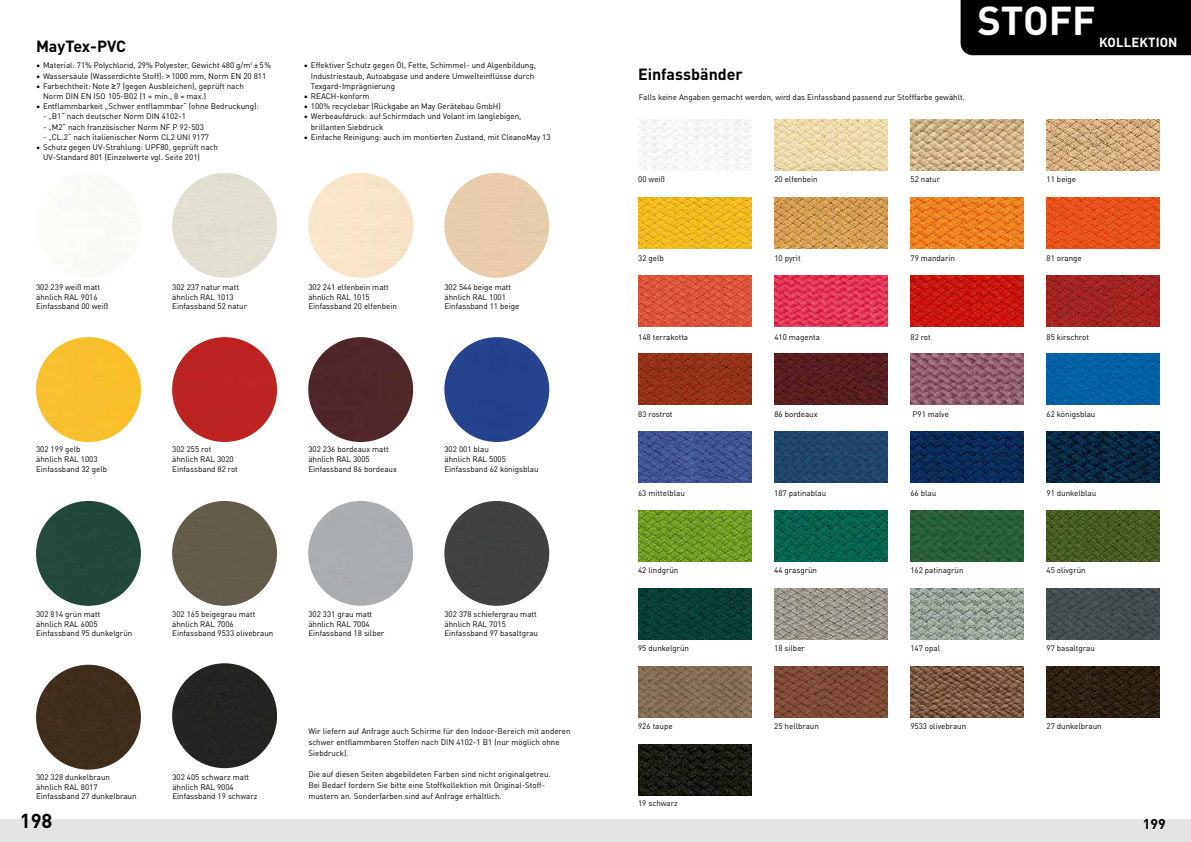
<style>
.page{position:relative;width:1191px;height:842px;background:#fff}
.page>*{position:absolute;margin:0;border:0;box-sizing:border-box;transform-origin:0 0}
.t1{font:700 39.8px "DINOT";letter-spacing:-.005em;color:#fff}
.t2{font:700 20px "DINOT";color:#000}
.t3{font:700 16px "DINOT";color:#000}
.t4{font:700 14px "DINOT";color:#000}
.t5{font:700 13px "DINOT";letter-spacing:.01em;color:#fff}
.t6{font:8px/9.6px "DINOT";color:#000}
.s1{font-family:"Arial"}
</style>
<div class="page">
<img style="left:638px;top:119px;width:113px;height:51px">
<img style="left:774px;top:119px;width:113px;height:51px">
<img style="left:1046px;top:119px;width:113px;height:51px">
<img style="left:910px;top:119px;width:113px;height:51px">
<img style="left:774px;top:197px;width:113px;height:51px">
<img style="left:638px;top:197px;width:113px;height:51px">
<img style="left:910px;top:197px;width:113px;height:51px">
<img style="left:1046px;top:197px;width:113px;height:51px">
<img style="left:638px;top:275px;width:113px;height:51px">
<img style="left:910px;top:275px;width:113px;height:51px">
<img style="left:1046px;top:275px;width:113px;height:51px">
<img style="left:774px;top:275px;width:113px;height:51px">
<img style="left:638px;top:354px;width:113px;height:51px">
<img style="left:774px;top:354px;width:113px;height:51px">
<img style="left:910px;top:354px;width:113px;height:50px">
<img style="left:1046px;top:354px;width:113px;height:51px">
<img style="left:638px;top:744px;width:113px;height:51px">
<img style="left:910px;top:666px;width:113px;height:51px">
<img style="left:638px;top:666px;width:113px;height:51px">
<img style="left:774px;top:666px;width:113px;height:51px">
<img style="left:1046px;top:666px;width:113px;height:51px">
<img style="left:910px;top:432px;width:113px;height:51px">
<img style="left:1046px;top:432px;width:113px;height:51px">
<img style="left:638px;top:432px;width:113px;height:51px">
<img style="left:774px;top:432px;width:113px;height:51px">
<img style="left:910px;top:588px;width:113px;height:51px">
<img style="left:1046px;top:588px;width:113px;height:51px">
<img style="left:638px;top:588px;width:113px;height:51px">
<img style="left:774px;top:588px;width:113px;height:51px">
<img style="left:1046px;top:510px;width:113px;height:51px">
<img style="left:774px;top:510px;width:113px;height:51px">
<img style="left:638px;top:510px;width:113px;height:51px">
<img style="left:910px;top:510px;width:113px;height:51px">
<div style="left:444px;top:173px;width:105px;height:105px;background:#e8ccae;border-radius:52px"></div>
<div style="left:172px;top:501px;width:105px;height:105px;background:#635c4a;border-radius:52px"></div>
<div style="left:308px;top:173px;width:105px;height:105px;background:#f7e5ca;border-radius:52px"></div>
<div style="left:172px;top:663px;width:105px;height:105px;background:#242424;border-radius:52px"></div>
<div style="left:36px;top:337px;width:105px;height:105px;background:#f8bf2e;border-radius:52px"></div>
<div style="left:172px;top:337px;width:105px;height:105px;background:#be2321;border-radius:52px"></div>
<div style="left:308px;top:337px;width:105px;height:105px;background:#50272b;border-radius:52px"></div>
<div style="left:444px;top:337px;width:105px;height:105px;background:#27428f;border-radius:52px"></div>
<div style="left:444px;top:501px;width:105px;height:105px;background:#414141;border-radius:52px"></div>
<div style="left:36px;top:665px;width:105px;height:105px;background:#3f2e1c;border-radius:52px"></div>
<div style="left:36px;top:501px;width:105px;height:105px;background:#22463a;border-radius:52px"></div>
<div style="left:308px;top:501px;width:105px;height:105px;background:#aaadb2;border-radius:52px"></div>
<div style="left:172px;top:173px;width:105px;height:105px;background:#e3dfd3;border-radius:52px"></div>
<div style="left:0;top:819px;width:1191px;height:23px;background:#e3e3e3"></div>
<div style="left:960px;top:0;width:231px;height:55px;background:#000"></div>
<h3 class="t3" style="left:36px;top:34px;width:92px">MayTex-PVC</h3>
<p class="t6" style="left:36px;top:60px;width:236px">• Material: 71% Polychlorid, 29% Polyester, Gewicht 480 g/m² ±5%</p>
<p class="t6" style="left:36px;top:70px;width:232px">• Wassersäule (Wasserdichte Stoff): <span class="s1">&gt;</span>1000 mm, Norm EN 20 811</p>
<p class="t6" style="left:43px;top:80px;width:202px;line-height:10.2px;text-indent:-7px">• Farbechtheit: Note <span class="s1">≥</span>7 (gegen Ausbleichen), geprüft nach<br>Norm DIN EN ISO 105-B02 (1 = min., 8 = max.)</p>
<p class="t6" style="left:36px;top:101px;width:224px">• Entflammbarkeit „Schwer entflammbar“ (ohne Bedruckung):</p>
<p class="t6" style="left:43px;top:111px;width:144px">- „B1“ nach deutscher Norm DIN 4102-1</p>
<p class="t6" style="left:43px;top:121px;width:162px">- „M2“ nach französischer Norm NF P 92-503</p>
<p class="t6" style="left:43px;top:132px;width:168px">- „CL.2“ nach italienischer Norm CL2 UNI 9177</p>
<p class="t6" style="left:43px;top:142px;width:176px;line-height:10.2px;text-indent:-7px">• Schutz gegen UV-Strahlung: UPF80, geprüft nach<br>UV-Standard 801 (Einzelwerte vgl. Seite 201)</p>
<p class="t6" style="left:311px;top:60px;width:226px;line-height:10.2px;text-indent:-7px">• Effektiver Schutz gegen Öl, Fette, Schimmel- und Algenbildung,<br>Industriestaub, Autoabgase und andere Umwelteinflüsse durch<br>Texgard-Imprägnierung</p>
<p class="t6" style="left:304px;top:91px;width:67px">• REACH-konform</p>
<p class="t6" style="left:304px;top:101px;width:198px">• 100% recyclebar (Rückgabe an May Gerätebau GmbH)</p>
<p class="t6" style="left:311px;top:111px;width:212px;line-height:10.2px;text-indent:-7px">• Werbeaufdruck: auf Schirmdach und Volant im langlebigen, brillanten Siebdruck</p>
<p class="t6" style="left:304px;top:132px;width:248px">• Einfache Reinigung: auch im montierten Zustand, mit CleanoMay 13</p>
<p class="t6" style="left:36px;top:282px;width:74px">302 239 weiß matt ähnlich RAL 9016<br>Einfassband 00 weiß</p>
<p class="t6" style="left:308px;top:282px;width:90px">302 241 elfenbein matt ähnlich RAL 1015<br>Einfassband 20 elfenbein</p>
<p class="t6" style="left:444px;top:282px;width:76px">302 544 beige matt ähnlich RAL 1001<br>Einfassband 11 beige</p>
<p class="t6" style="left:172px;top:282px;width:76px">302 237 natur matt ähnlich RAL 1013<br>Einfassband 52 natur</p>
<p class="t6" style="left:36px;top:444px;width:72px">302 199 gelb ähnlich RAL 1003<br>Einfassband 32 gelb</p>
<p class="t6" style="left:172px;top:444px;width:67px">302 255 rot ähnlich RAL 3020<br>Einfassband 82 rot</p>
<p class="t6" style="left:308px;top:444px;width:90px">302 236 bordeaux matt ähnlich RAL 3005<br>Einfassband 86 bordeaux</p>
<p class="t6" style="left:444px;top:444px;width:96px">302 001 blau<br>ähnlich RAL 5005<br>Einfassband 62 königsblau</p>
<p class="t6" style="left:172px;top:609px;width:103px">302 165 beigegrau matt ähnlich RAL 7006<br>Einfassband 9533 olivebraun</p>
<p class="t6" style="left:444px;top:609px;width:95px">302 378 schiefergrau matt ähnlich RAL 7015<br>Einfassband 97 basaltgrau</p>
<p class="t6" style="left:36px;top:609px;width:98px">302 814 grün matt<br>ähnlich RAL 6005<br>Einfassband 95 dunkelgrün</p>
<p class="t6" style="left:308px;top:609px;width:77px">302 331 grau matt ähnlich RAL 7004<br>Einfassband 18 silber</p>
<p class="t6" style="left:36px;top:772px;width:102px">302 328 dunkelbraun ähnlich RAL 8017<br>Einfassband 27 dunkelbraun</p>
<p class="t6" style="left:172px;top:772px;width:87px">302 405 schwarz matt ähnlich RAL 9004<br>Einfassband 19 schwarz</p>
<p class="t6" style="left:308px;top:725px;width:264px;line-height:11px">Wir liefern auf Anfrage auch Schirme für den Indoor-Bereich mit anderen schwer entflammbaren Stoffen nach DIN 4102-1 B1 (nur möglich ohne<br>Siebdruck).</p>
<p class="t6" style="left:308px;top:768px;width:244px;line-height:11px">Die auf diesen Seiten abgebildeten Farben sind nicht originalgetreu.<br>Bei Bedarf fordern Sie bitte eine Stoffkollektion mit Original-Stoff&shy;mustern an. Sonderfarben sind auf Anfrage erhältlich.</p>
<h1 class="t1" style="left:977px;top:-11px;width:120px">STOFF</h1>
<h3 class="t3" style="left:638px;top:62px;width:106px">Einfassbänder</h3>
<p class="t6" style="left:639px;top:91px;width:328px">Falls keine Angaben gemacht werden, wird das Einfassband passend zur Stofffarbe gewählt.</p>
<h3 class="t5" style="left:1099px;top:32px;width:80px">KOLLEKTION</h3>
<p class="t6" style="left:638px;top:174px;width:28px">00 weiß</p>
<p class="t6" style="left:774px;top:174px;width:45px">20 elfenbein</p>
<p class="t6" style="left:910px;top:174px;width:31px">52 natur</p>
<p class="t6" style="left:1046px;top:174px;width:31px">11 beige</p>
<p class="t6" style="left:638px;top:252px;width:27px">32 gelb</p>
<p class="t6" style="left:774px;top:252px;width:28px">10 pyrit</p>
<p class="t6" style="left:910px;top:252px;width:46px">79 mandarin</p>
<p class="t6" style="left:1046px;top:252px;width:37px">81 orange</p>
<p class="t6" style="left:638px;top:331px;width:51px">148 terrakotta</p>
<p class="t6" style="left:910px;top:331px;width:22px">82 rot</p>
<p class="t6" style="left:1046px;top:331px;width:44px">85 kirschrot</p>
<p class="t6" style="left:774px;top:331px;width:47px">410 magenta</p>
<p class="t6" style="left:638px;top:408px;width:36px">83 rostrot</p>
<p class="t6" style="left:774px;top:408px;width:45px">86 bordeaux</p>
<p class="t6" style="left:912px;top:409px;width:38px">P91 malve</p>
<p class="t6" style="left:1046px;top:408px;width:50px">62 königsblau</p>
<p class="t6" style="left:638px;top:488px;width:48px">63 mittelblau</p>
<p class="t6" style="left:774px;top:488px;width:53px">187 patinablau</p>
<p class="t6" style="left:910px;top:488px;width:27px">66 blau</p>
<p class="t6" style="left:1046px;top:488px;width:51px">91 dunkelblau</p>
<p class="t6" style="left:638px;top:565px;width:42px">42 lindgrün</p>
<p class="t6" style="left:774px;top:565px;width:44px">44 grasgrün</p>
<p class="t6" style="left:910px;top:565px;width:55px">162 patinagrün</p>
<p class="t6" style="left:1046px;top:565px;width:41px">45 olivgrün</p>
<p class="t6" style="left:638px;top:643px;width:52px">95 dunkelgrün</p>
<p class="t6" style="left:774px;top:643px;width:32px">18 silber</p>
<p class="t6" style="left:910px;top:643px;width:31px">147 opal</p>
<p class="t6" style="left:1046px;top:643px;width:50px">97 basaltgrau</p>
<p class="t6" style="left:638px;top:721px;width:36px">926 taupe</p>
<p class="t6" style="left:774px;top:721px;width:46px">25 hellbraun</p>
<p class="t6" style="left:910px;top:721px;width:57px">9533 olivebraun</p>
<p class="t6" style="left:1046px;top:721px;width:57px">27 dunkelbraun</p>
<p class="t6" style="left:638px;top:798px;width:41px">19 schwarz</p>
<h2 class="t2" style="left:20px;top:805px;width:34px">198</h2>
<h3 class="t4" style="left:1142px;top:813px;width:24px">199</h3>
</div>
